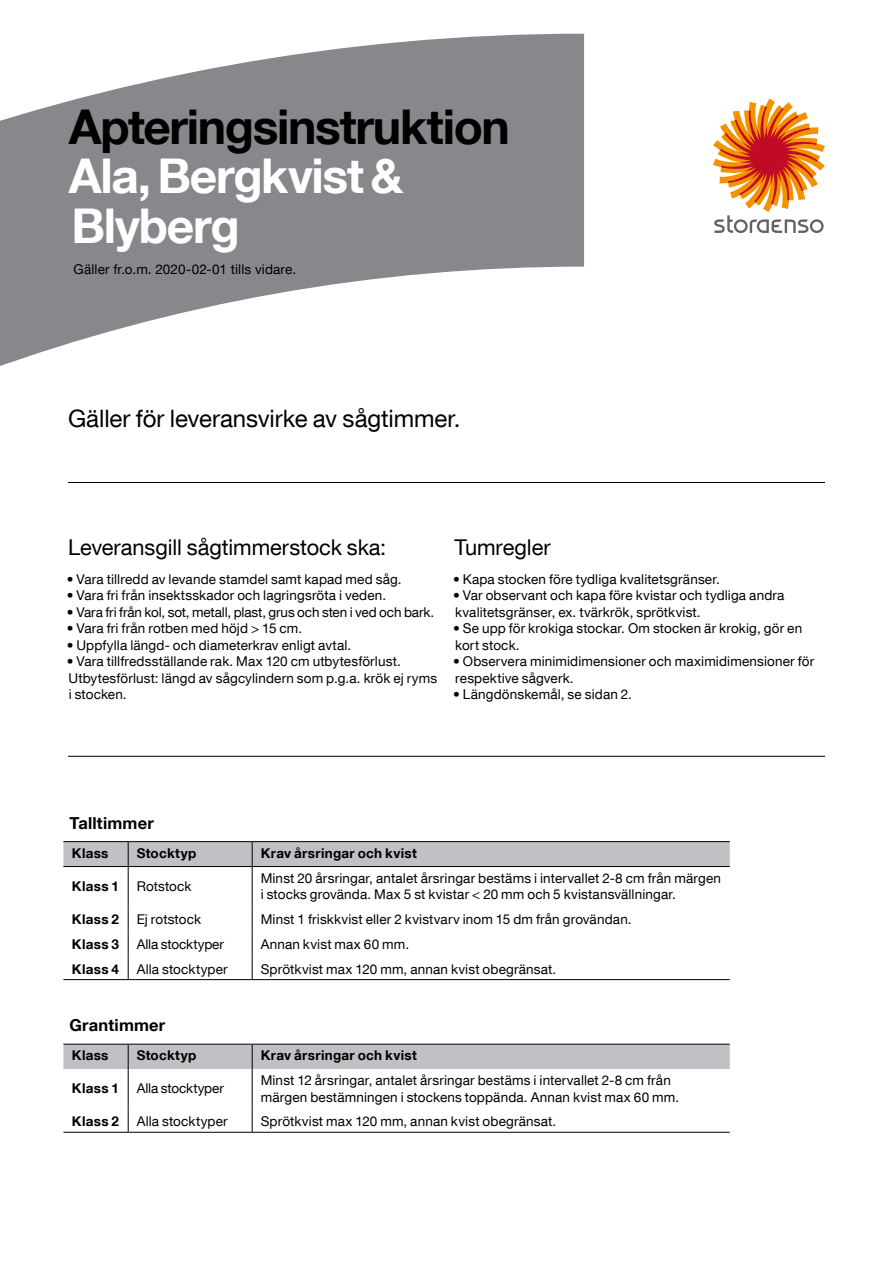
<style>
.page{position:relative;width:893px;height:1263px;background:#fff}
.page>*{position:absolute;margin:0;border:0;box-sizing:border-box;transform-origin:0 0}
.t1{font:700 47.85px/49.3px "Helvetica Neue LT Com";letter-spacing:-.025em;color:#fff}
.t2{font:700 47.85px "Helvetica Neue LT Com";letter-spacing:-.03em;color:#000}
.t3{font:24px "Helvetica Neue LT Com";letter-spacing:-.005em;color:#000}
.t4{font:21.75px "Helvetica Neue LT Com";letter-spacing:-.005em;color:#000}
.t5{font:700 16.5px "Helvetica Neue LT Com";letter-spacing:.01em;color:#000}
.t6{font:13.5px/16.5px "Helvetica Neue LT Com";letter-spacing:.01em;color:#000}
.t7{font:700 13.5px "Helvetica Neue LT Com";letter-spacing:.02em;color:#000}
.t8{font:13.5px "Helvetica Neue LT Com";letter-spacing:-.01em;color:#000}
</style>
<div class="page">
<svg style="left:0;top:34px;width:584px;height:332px;fill:#86888c"></svg>
<svg style="left:713px;top:99px;width:112px;height:134px"></svg>
<hr style="left:68px;top:482px;width:757px;height:1px;background:#000">
<hr style="left:68px;top:756px;width:757px;height:1px;background:#000">
<hr style="left:63px;top:979px;width:65px;height:1px;background:#000">
<hr style="left:128px;top:979px;width:124px;height:1px;background:#000">
<hr style="left:252px;top:979px;width:478px;height:1px;background:#000">
<div style="left:63px;top:842px;width:667px;height:24px;background:#c0c1c4"></div>
<hr style="left:128px;top:867px;width:1px;height:38px;background:#000">
<hr style="left:252px;top:867px;width:1px;height:38px;background:#000">
<svg style="left:128px;top:905px;width:1px;height:74px"></svg>
<svg style="left:252px;top:905px;width:1px;height:74px"></svg>
<hr style="left:63px;top:866px;width:65px;height:1px;background:#000">
<hr style="left:128px;top:866px;width:124px;height:1px;background:#000">
<hr style="left:252px;top:866px;width:478px;height:1px;background:#000">
<hr style="left:63px;top:841px;width:65px;height:1px;background:#000">
<hr style="left:128px;top:841px;width:124px;height:1px;background:#000">
<hr style="left:252px;top:841px;width:478px;height:1px;background:#000">
<hr style="left:63px;top:1132px;width:65px;height:1px;background:#000">
<hr style="left:128px;top:1132px;width:124px;height:1px;background:#000">
<hr style="left:252px;top:1132px;width:478px;height:1px;background:#000">
<div style="left:63px;top:1045px;width:667px;height:24px;background:#c0c1c4"></div>
<hr style="left:128px;top:1069px;width:1px;height:38px;background:#000">
<hr style="left:252px;top:1069px;width:1px;height:38px;background:#000">
<svg style="left:128px;top:1107px;width:1px;height:25px"></svg>
<svg style="left:252px;top:1107px;width:1px;height:25px"></svg>
<hr style="left:63px;top:1044px;width:65px;height:1px;background:#000">
<hr style="left:128px;top:1044px;width:124px;height:1px;background:#000">
<hr style="left:252px;top:1044px;width:478px;height:1px;background:#000">
<h1 class="t2" style="left:69px;top:97px;width:443px">Apteringsinstruktion</h1>
<h1 class="t1" style="left:69px;top:150px;width:336px">Ala, Bergkvist &amp;<br>Blyberg</h1>
<p class="t6" style="left:74px;top:261px;width:224px">Gäller fr.o.m. 2020-02-01 tills vidare.</p>
<h2 class="t3" style="left:68px;top:404px;width:394px">Gäller för leveransvirke av sågtimmer.</h2>
<h3 class="t4" style="left:68px;top:534px;width:320px">Leveransgill sågtimmerstock ska:</h3>
<h3 class="t4" style="left:454px;top:534px;width:98px">Tumregler</h3>
<p class="t6" style="left:67px;top:570px;width:336px">• Vara tillredd av levande stamdel samt kapad med såg.</p>
<p class="t6" style="left:67px;top:587px;width:321px">• Vara fri från insektsskador och lagringsröta i veden.</p>
<p class="t8" style="left:67px;top:603px;width:369px">• Vara fri från kol, sot, metall, plast, grus och sten i ved och bark.</p>
<p class="t6" style="left:67px;top:620px;width:237px">• Vara fri från rotben med höjd &gt; 15 cm.</p>
<p class="t6" style="left:67px;top:636px;width:286px">• Uppfylla längd- och diameterkrav enligt avtal.</p>
<p class="t6" style="left:67px;top:653px;width:372px">• Vara tillfredsställande rak. Max 120 cm utbytesförlust.<br>Utbytesförlust: längd av sågcylindern som p.g.a. krök ej ryms i stocken.</p>
<p class="t6" style="left:453px;top:570px;width:268px">• Kapa stocken före tydliga kvalitetsgränser.</p>
<p class="t6" style="left:453px;top:587px;width:333px">• Var observant och kapa före kvistar och tydliga andra kvalitetsgränser, ex. tvärkrök, sprötkvist.</p>
<p class="t6" style="left:453px;top:620px;width:350px">• Se upp för krokiga stockar. Om stocken är krokig, gör en kort stock.</p>
<p class="t6" style="left:453px;top:653px;width:363px">• Observera minimidimensioner och maximidimensioner för respektive sågverk.</p>
<p class="t6" style="left:453px;top:686px;width:180px">• Längdönskemål, se sidan 2.</p>
<p class="t5" style="left:69px;top:813px;width:86px">Talltimmer</p>
<p class="t7" style="left:72px;top:845px;width:38px">Klass</p>
<p class="t7" style="left:137px;top:845px;width:61px">Stocktyp</p>
<p class="t7" style="left:261px;top:845px;width:158px">Krav årsringar och kvist</p>
<p class="t7" style="left:72px;top:878px;width:49px">Klass 1</p>
<p class="t6" style="left:137px;top:878px;width:56px">Rotstock</p>
<p class="t6" style="left:261px;top:869px;width:462px">Minst 20 årsringar, antalet årsringar bestäms i intervallet 2-8 cm från märgen i stocks grovända. Max 5 st kvistar &lt; 20 mm och 5 kvistansvällningar.</p>
<p class="t7" style="left:72px;top:911px;width:49px">Klass 2</p>
<p class="t6" style="left:137px;top:911px;width:66px">Ej rotstock</p>
<p class="t6" style="left:261px;top:911px;width:372px">Minst 1 friskkvist eller 2 kvistvarv inom 15 dm från grovändan.</p>
<p class="t7" style="left:72px;top:935px;width:49px">Klass 3</p>
<p class="t8" style="left:137px;top:936px;width:89px">Alla stocktyper</p>
<p class="t6" style="left:261px;top:935px;width:150px">Annan kvist max 60 mm.</p>
<p class="t7" style="left:72px;top:960px;width:49px">Klass 4</p>
<p class="t6" style="left:137px;top:960px;width:93px">Alla stocktyper</p>
<p class="t6" style="left:261px;top:960px;width:297px">Sprötkvist max 120 mm, annan kvist obegränsat.</p>
<p class="t5" style="left:69px;top:1015px;width:97px">Grantimmer</p>
<p class="t7" style="left:72px;top:1047px;width:38px">Klass</p>
<p class="t7" style="left:137px;top:1047px;width:61px">Stocktyp</p>
<p class="t7" style="left:261px;top:1047px;width:158px">Krav årsringar och kvist</p>
<p class="t7" style="left:72px;top:1080px;width:49px">Klass 1</p>
<p class="t8" style="left:137px;top:1080px;width:89px">Alla stocktyper</p>
<p class="t6" style="left:261px;top:1071px;width:420px">Minst 12 årsringar, antalet årsringar bestäms i intervallet 2-8 cm från märgen bestämningen i stockens toppända. Annan kvist max 60 mm.</p>
<p class="t7" style="left:72px;top:1113px;width:49px">Klass 2</p>
<p class="t6" style="left:137px;top:1113px;width:93px">Alla stocktyper</p>
<p class="t6" style="left:261px;top:1113px;width:297px">Sprötkvist max 120 mm, annan kvist obegränsat.</p>
</div>
